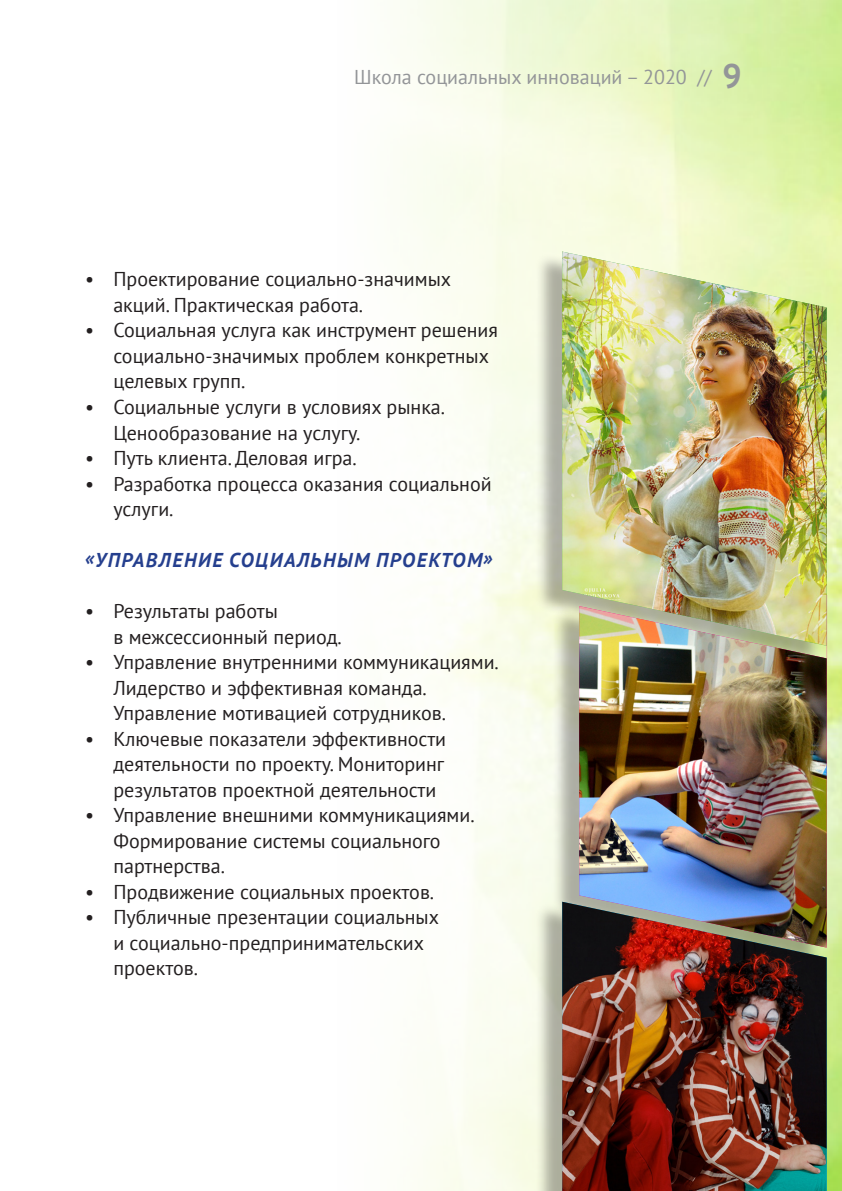
<style>
.page{position:relative;width:842px;height:1191px;background:#fff}
.page>*{position:absolute;margin:0;border:0;box-sizing:border-box;transform-origin:0 0}
.t1{font:20px/25.6px "PT Sans";color:#231f20}
.t2{font:20px "PT Sans";color:#939598}
.Подзагол_2{font:italic 700 20px "PT Sans";letter-spacing:.08em;color:#253f8e}
.s1{font-weight:700;font-size:34px}
</style>
<div class="page">
<img style="left:397px;top:0;width:445px;height:1191px">
<div style="left:535px;top:253px;width:287px;height:414px;background:#231f20;opacity:.35"></div>
<img style="left:562px;top:252px;width:265px;height:348px">
<div style="left:552px;top:600px;width:269px;height:369px;background:#231f20;opacity:.35"></div>
<img style="left:579px;top:595px;width:248px;height:306px">
<div style="left:535px;top:903px;width:287px;height:288px;background:#231f20;opacity:.35"></div>
<img style="left:562px;top:901px;width:265px;height:290px">
<p class="t2" style="left:354px;top:64px;width:389px">Школа социальных инноваций – 2020 // <span class="s1">9</span></p>
<p class="t1" style="left:113px;top:266px;width:339px;text-indent:-28px">• Проектирование социально-значимых акций. Практическая работа.</p>
<p class="t1" style="left:113px;top:317px;width:386px;text-indent:-28px">• Социальная услуга как инструмент решения социально-значимых проблем конкретных целевых групп.</p>
<p class="t1" style="left:113px;top:394px;width:333px;text-indent:-28px">• Социальные услуги в условиях рынка.<br>Ценообразование на услугу.</p>
<p class="t1" style="left:85px;top:445px;width:273px">• Путь клиента. Деловая игра.</p>
<p class="t1" style="left:113px;top:470px;width:380px;text-indent:-28px">• Разработка процесса оказания социальной услуги.</p>
<p class="Подзагол_2" style="left:85px;top:547px;width:409px">«УПРАВЛЕНИЕ СОЦИАЛЬНЫМ ПРОЕКТОМ»</p>
<p class="t1" style="left:113px;top:598px;width:230px;text-indent:-28px">• Результаты работы<br>в межсессионный период.</p>
<p class="t1" style="left:113px;top:649px;width:387px;text-indent:-28px">• Управление внутренними коммуникациями.<br>Лидерство и эффективная команда.<br>Управление мотивацией сотрудников.</p>
<p class="t1" style="left:113px;top:725px;width:334px;text-align:justify;text-indent:-28px">• Ключевые показатели эффективности деятельности по проекту. Мониторинг результатов проектной деятельности</p>
<p class="t1" style="left:113px;top:802px;width:363px;text-indent:-28px">• Управление внешними коммуникациями.<br>Формирование системы социального партнерства.</p>
<p class="t1" style="left:85px;top:878px;width:351px">• Продвижение социальных проектов.</p>
<p class="t1" style="left:113px;top:904px;width:327px;text-indent:-28px">• Публичные презентации социальных и социально-предпринимательских проектов.</p>
</div>
